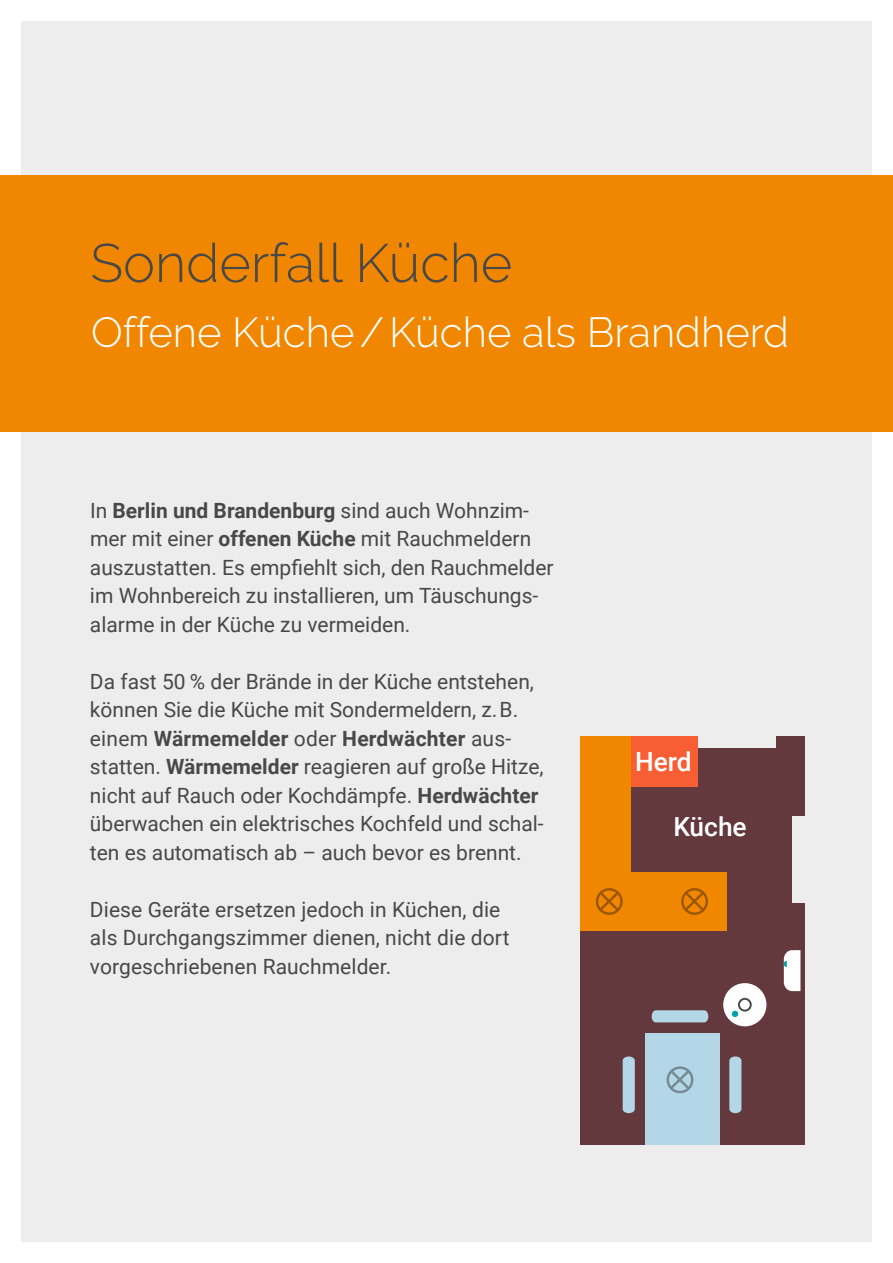
<style>
.page{position:relative;width:893px;height:1263px;background:#fff}
.page>*{position:absolute;margin:0;border:0;box-sizing:border-box;transform-origin:0 0}
.t1{font:300 54px "Raleway";color:#494848}
.t2{font:300 42px "Raleway";color:#fff}
.t3{font:500 26.25px "Roboto";color:#fff}
.t4{font:21px/28.5px "Roboto";color:#494848}
.s1{font-weight:700}
</style>
<div class="page">
<div style="left:21px;top:21px;width:851px;height:1221px;background:#ededed"></div>
<div style="left:580px;top:736px;width:224px;height:409px;background:#63393e"></div>
<div style="left:645px;top:1033px;width:74px;height:112px;background:#b3d7e6"></div>
<div style="left:0;top:176px;width:893px;height:256px;background:#f18700"></div>
<svg style="left:666px;top:1066px;width:27px;height:28px"></svg>
<svg style="left:783px;top:950px;width:18px;height:42px"></svg>
<div style="left:792px;top:816px;width:22px;height:86px;background:#ededed"></div>
<div style="left:697px;top:726px;width:79px;height:22px;background:#ededed"></div>
<div style="left:630px;top:736px;width:67px;height:50px;background:#f85e34"></div>
<div style="left:580px;top:736px;width:50px;height:143px;background:#f18700"></div>
<div style="left:580px;top:872px;width:147px;height:58px;background:#f18700"></div>
<svg style="left:596px;top:888px;width:27px;height:27px"></svg>
<svg style="left:729px;top:1056px;width:12px;height:57px"></svg>
<svg style="left:623px;top:1056px;width:12px;height:57px"></svg>
<svg style="left:652px;top:1010px;width:56px;height:12px"></svg>
<svg style="left:681px;top:888px;width:27px;height:27px"></svg>
<div style="left:725px;top:985px;width:39px;height:39px;background:#fff;border-radius:50%"></div>
<div style="left:723px;top:983px;width:43px;height:43px;border:4px solid #fff;border-radius:50%"></div>
<div style="left:738px;top:998px;width:14px;height:13px;border:2px solid #494848;border-radius:50%"></div>
<svg style="left:732px;top:1011px;width:6px;height:6px"></svg>
<h1 class="t1" style="left:90px;top:231px;width:423px">Sonderfall Küche</h1>
<h2 class="t2" style="left:91px;top:307px;width:699px">Offene Küche/Küche als Brandherd</h2>
<p class="t4" style="left:90px;top:495px;width:465px">In <span class="s1">Berlin und Brandenburg</span> sind auch Wohnzim&shy;mer mit einer <span class="s1">offenen Küche</span> mit Rauchmeldern auszustatten. Es empfiehlt sich, den Rauchmelder im Wohnbereich zu installieren, um Täuschungs&shy;alarme in der Küche zu vermeiden.</p>
<p class="t4" style="left:90px;top:666px;width:455px">Da fast 50 % der Brände in der Küche entstehen, können Sie die Küche mit Sondermeldern, z. B. einem <span class="s1">Wärmemelder</span> oder <span class="s1">Herdwächter</span> aus&shy;statten. <span class="s1">Wärmemelder</span> reagieren auf große Hitze, nicht auf Rauch oder Kochdämpfe. <span class="s1">Herdwächter </span>überwachen ein elektrisches Kochfeld und schal&shy;ten es automatisch ab – auch bevor es brennt.</p>
<p class="t4" style="left:90px;top:894px;width:421px">Diese Geräte ersetzen jedoch in Küchen, die als Durchgangszimmer dienen, nicht die dort vorgeschriebenen Rauchmelder.</p>
<p class="t3" style="left:635px;top:743px;width:58px">Herd</p>
<p class="t3" style="left:673px;top:808px;width:75px">Küche</p>
</div>
